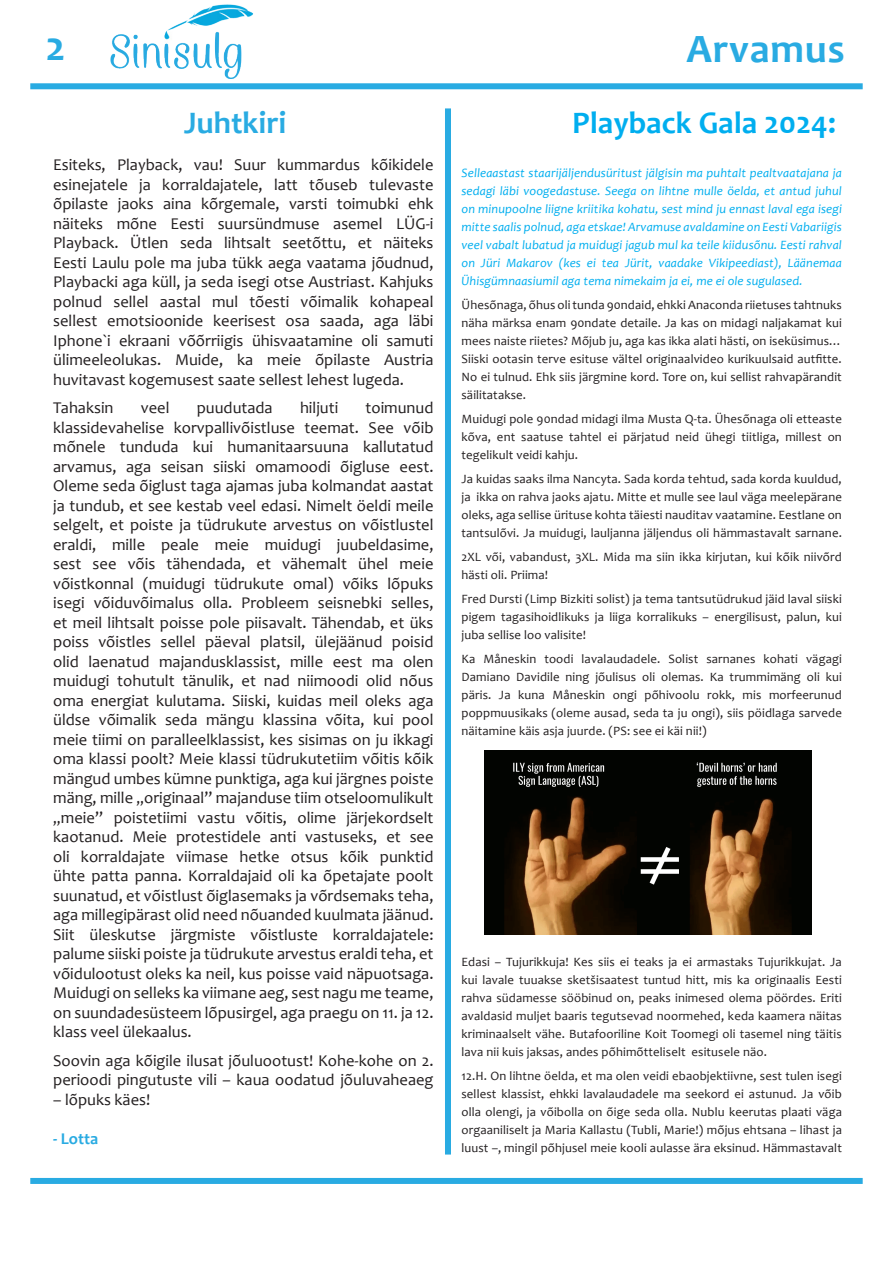
<style>
.page{position:relative;width:893px;height:1263px;background:#fff}
.page>*{position:absolute;margin:0;border:0;box-sizing:border-box;transform-origin:0 0}
.t1{font:700 42px "Candara";color:#29abe2}
.t2{font:700 40.5px "Candara";letter-spacing:.02em;color:#29abe2}
.t3{font:700 31.5px "Candara";color:#00aeef}
.t4{font:700 31.5px "Candara";color:#29abe2}
.t5{font:16.5px/19.5px "Candara";color:#231f20;text-align:justify}
.t6{font:700 16.5px "Candara";color:#29abe2}
.t7{font:12.75px/18px "Candara";letter-spacing:.01em;color:#231f20;text-align:justify}
.t8{font:italic 12.75px/18px "Candara";letter-spacing:.01em;color:#00aeef;text-align:justify}
.s1{font-size:15px}
</style>
<div class="page">
<div style="left:30px;top:1178px;width:833px;height:6px;background:#29abe2"></div>
<div style="left:30px;top:83px;width:833px;height:6px;background:#29abe2"></div>
<img style="left:110px;top:4px;width:144px;height:75px">
<div style="left:445px;top:108px;width:6px;height:1046px;background:#29abe2"></div>
<img style="left:484px;top:750px;width:327px;height:184px">
<p class="t1" style="left:46px;top:20px;width:22px">2</p>
<p class="t2" style="left:686px;top:23px;width:160px">Arvamus</p>
<p class="t4" style="left:184px;top:103px;width:104px">Juhtkiri</p>
<p class="t5" style="left:53px;top:155px;width:382px">Esiteks, Playback, vau! Suur kummardus kõikidele esinejatele ja korraldajatele, latt tõuseb tulevaste õpilaste jaoks aina kõrgemale, varsti toimubki ehk näiteks mõne Eesti suursündmuse asemel LÜG-i Playback. Ütlen seda lihtsalt seetõttu, et näiteks Eesti Laulu pole ma juba tükk aega vaatama jõudnud, Playbacki aga küll, ja seda isegi otse Austriast. Kahjuks polnud sellel aastal mul tõesti võimalik kohapeal sellest emotsioonide keerisest osa saada, aga läbi Iphone`i ekraani võõrriigis ühisvaatamine oli samuti ülimeeleolukas. Muide, ka meie õpilaste Austria huvitavast kogemusest saate sellest lehest lugeda.</p>
<p class="t5" style="left:53px;top:398px;width:62px">Tahaksin</p>
<p class="t5" style="left:141px;top:398px;width:30px">veel</p>
<p class="t5" style="left:197px;top:398px;width:77px">puudutada</p>
<p class="t5" style="left:300px;top:398px;width:40px">hiljuti</p>
<p class="t5" style="left:53px;top:398px;width:382px;text-indent:312px">toimunud klassidevahelise korvpallivõistluse teemat. See võib mõnele tunduda kui humanitaarsuuna kallutatud arvamus, aga seisan siiski omamoodi õigluse eest.<br>Oleme seda õiglust taga ajamas juba kolmandat aastat ja tundub, et see kestab veel edasi. Nimelt öeldi meile selgelt, et poiste ja tüdrukute arvestus on võistlustel eraldi, mille peale meie muidugi juubeldasime, sest see võis tähendada, et vähemalt ühel meie võistkonnal (muidugi tüdrukute omal) võiks lõpuks isegi võiduvõimalus olla. Probleem seisnebki selles, et meil lihtsalt poisse pole piisavalt. Tähendab, et üks poiss võistles sellel päeval platsil, ülejäänud poisid olid laenatud majandusklassist, mille eest ma olen muidugi tohutult tänulik, et nad niimoodi olid nõus oma energiat kulutama. Siiski, kuidas meil oleks aga üldse võimalik seda mängu klassina võita, kui pool meie tiimi on paralleelklassist, kes sisimas on ju ikkagi oma klassi poolt? Meie klassi tüdrukutetiim võitis kõik mängud umbes kümne punktiga, aga kui järgnes poiste mäng, mille <span class="s1">„</span>originaal” majanduse tiim otseloomulikult <span class="s1">„</span>meie” poistetiimi vastu võitis, olime järjekordselt kaotanud. Meie protestidele anti vastuseks, et see oli korraldajate viimase hetke otsus kõik punktid ühte patta panna. Korraldajaid oli ka õpetajate poolt suunatud, et võistlust õiglasemaks ja võrdsemaks teha, aga millegipärast olid need nõuanded kuulmata jäänud.<br>Siit üleskutse järgmiste võistluste korraldajatele: palume siiski poiste ja tüdrukute arvestus eraldi teha, et võidulootust oleks ka neil, kus poisse vaid näpuotsaga.<br>Muidugi on selleks ka viimane aeg, sest nagu me teame, on suundadesüsteem lõpusirgel, aga praegu on 11. ja 12. klass veel ülekaalus.</p>
<p class="t5" style="left:53px;top:1050px;width:382px">Soovin aga kõigile ilusat jõuluootust! Kohe-kohe on 2. perioodi pingutuste vili – kaua oodatud jõuluvaheaeg</p>
<p class="t5" style="left:53px;top:1089px;width:99px">– lõpuks käes!</p>
<p class="t6" style="left:53px;top:1128px;width:47px">- Lotta</p>
<p class="t3" style="left:572px;top:103px;width:265px">Playback Gala 2024:</p>
<p class="t8" style="left:461px;top:164px;width:382px">Selleaastast staarijäljendusüritust jälgisin ma puhtalt pealtvaatajana ja sedagi läbi voogedastuse. Seega on lihtne mulle öelda, et antud juhul on minupoolne liigne kriitika kohatu, sest mind ju ennast laval ega isegi mitte saalis polnud, aga etskae! Arvamuse avaldamine on Eesti Vabariigis veel vabalt lubatud ja muidugi jagub mul ka teile kiidusõnu. Eesti rahval on Jüri Makarov (kes ei tea Jürit, vaadake Vikipeediast), Läänemaa Ühisgümnaasiumil aga tema nimekaim ja ei, me ei ole sugulased.</p>
<p class="t7" style="left:461px;top:296px;width:382px">Ühesõnaga, õhus oli tunda 90ndaid, ehkki Anaconda riietuses tahtnuks näha märksa enam 90ndate detaile. Ja kas on midagi naljakamat kui mees naiste riietes? Mõjub ju, aga kas ikka alati hästi, on iseküsimus… Siiski ootasin terve esituse vältel originaalvideo kurikuulsaid autfitte.<br>No ei tulnud. Ehk siis järgmine kord. Tore on, kui sellist rahvapärandit säilitatakse.</p>
<p class="t7" style="left:461px;top:410px;width:382px">Muidugi pole 90ndad midagi ilma Musta Q-ta. Ühesõnaga oli etteaste kõva, ent saatuse tahtel ei pärjatud neid ühegi tiitliga, millest on tegelikult veidi kahju.</p>
<p class="t7" style="left:461px;top:470px;width:382px">Ja kuidas saaks ilma Nancyta. Sada korda tehtud, sada korda kuuldud, ja ikka on rahva jaoks ajatu. Mitte et mulle see laul väga meelepärane oleks, aga sellise ürituse kohta täiesti nauditav vaatamine. Eestlane on tantsulõvi. Ja muidugi, lauljanna jäljendus oli hämmastavalt sarnane.</p>
<p class="t7" style="left:461px;top:548px;width:382px">2XL või, vabandust, 3XL. Mida ma siin ikka kirjutan, kui kõik niivõrd hästi oli. Priima!</p>
<p class="t7" style="left:461px;top:590px;width:382px">Fred Dursti (Limp Bizkiti solist) ja tema tantsutüdrukud jäid laval siiski pigem tagasihoidlikuks ja liiga korralikuks – energilisust, palun, kui juba sellise loo valisite!</p>
<p class="t7" style="left:461px;top:650px;width:382px">Ka Måneskin toodi lavalaudadele. Solist sarnanes kohati vägagi Damiano Davidile ning jõulisus oli olemas. Ka trummimäng oli kui päris. Ja kuna Måneskin ongi põhivoolu rokk, mis morfeerunud poppmuusikaks (oleme ausad, seda ta ju ongi), siis pöidlaga sarvede näitamine käis asja juurde. (PS: see ei käi nii!)</p>
<p class="t7" style="left:461px;top:953px;width:382px">Edasi – Tujurikkuja! Kes siis ei teaks ja ei armastaks Tujurikkujat. Ja kui lavale tuuakse sketšisaatest tuntud hitt, mis ka originaalis Eesti rahva südamesse sööbinud on, peaks inimesed olema pöördes. Eriti avaldasid muljet baaris tegutsevad noormehed, keda kaamera näitas kriminaalselt vähe. Butafooriline Koit Toomegi oli tasemel ning täitis lava nii kuis jaksas, andes põhimõtteliselt esitusele näo.</p>
<p class="t7" style="left:461px;top:1067px;width:382px">12.H. On lihtne öelda, et ma olen veidi ebaobjektiivne, sest tulen isegi sellest klassist, ehkki lavalaudadele ma seekord ei astunud. Ja võib olla olengi, ja võibolla on õige seda olla. Nublu keerutas plaati väga orgaaniliselt ja Maria Kallastu (Tubli, Marie!) mõjus ehtsana – lihast ja luust –, mingil põhjusel meie kooli aulasse ära eksinud. Hämmastavalt</p>
</div>
